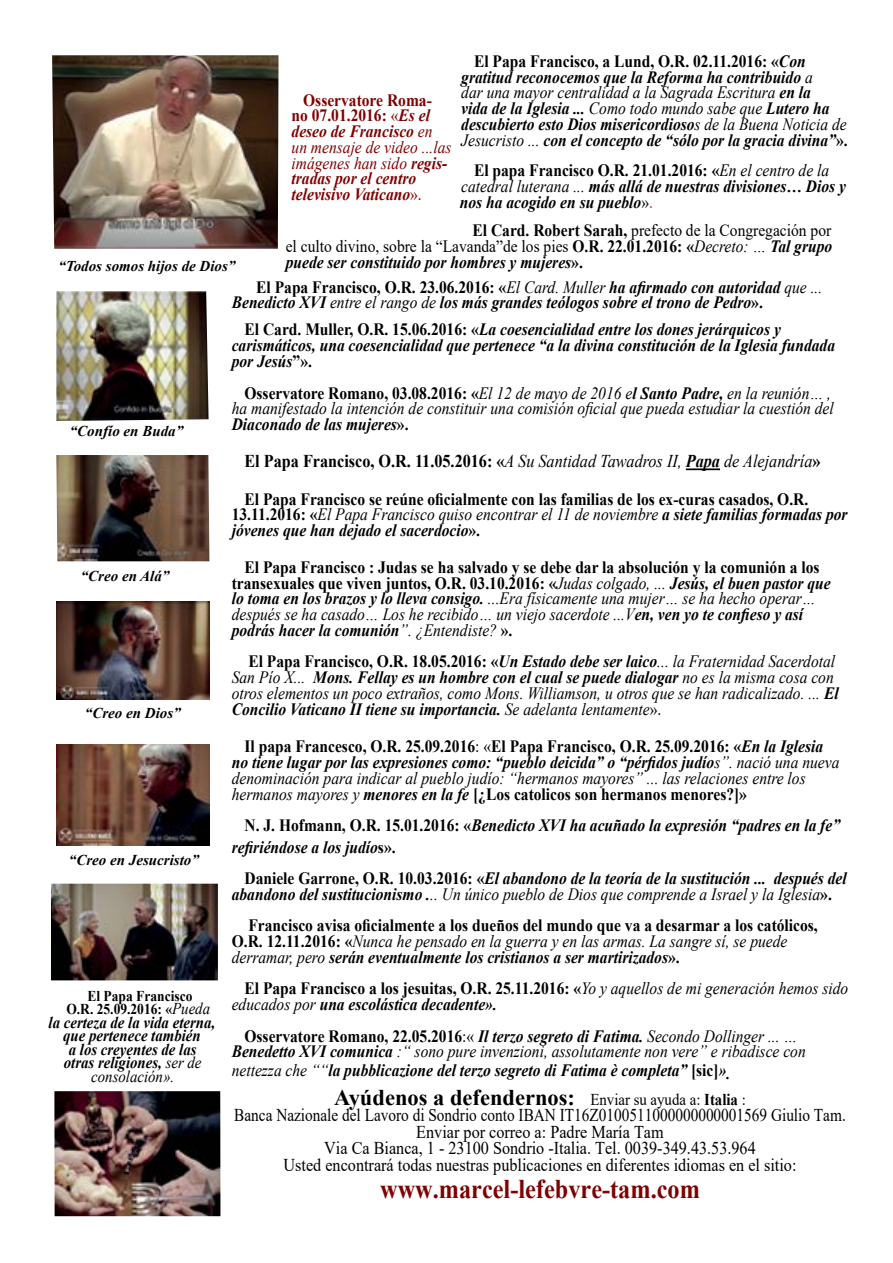
<style>
.page{position:relative;width:893px;height:1263px;background:#fff}
.page>*{position:absolute;margin:0;border:0;box-sizing:border-box;transform-origin:0 0}
.t1{font:700 27px "Times New Roman";color:#800000;scale:.9 1}
.t2{font:700 22.5px "Times New Roman";color:#000}
.t3{font:18px/16.5px "Times New Roman";color:#000;text-align:center;scale:.85 1}
.t4{font:italic 18px "Times New Roman";color:#000;scale:.9 1}
.t5{font:italic 17.25px/15.8px "Times New Roman";color:#000;scale:.9 1}
.t6{font:italic 700 17.25px/15.8px "Times New Roman";color:#000;scale:.9 1}
.t7{font:700 17.25px/15.8px "Times New Roman";color:#000;scale:.9 1}
.t8{font:17.25px/15.8px "Times New Roman";color:#000;text-align:justify;scale:.9 1}
.t9{font:italic 700 17.25px/15.8px "Times New Roman";color:#800000;scale:.9 1}
.t10{font:italic 700 16.5px/13.5px "Times New Roman";color:#000;text-align:center;scale:.9 1}
.t11{font:italic 700 15px "Times New Roman";color:#000}
.t12{font:700 15px/13.5px "Times New Roman";color:#000;text-align:center;scale:.9 1}
.s1{font-style:normal}
.s2{font-weight:400}
.s3{font-weight:400;font-style:normal}
.s4{font-weight:400;font-style:normal;color:#d2232a}
.s5{font-weight:700}
.s6{font-style:italic}
.s7{font-weight:700;font-style:italic}
.s8{font-weight:700;font-style:normal}
.s9{font-weight:400;font-style:italic}
.s10{font-style:normal;font-size:17.4px}
.s11{font-weight:400;font-size:16.5px}
.s12{font-size:16.5px}
.s13{font-weight:400;font-style:italic;font-size:16.5px}
</style>
<div class="page">
<hr style="left:686px;top:468px;width:34px;height:2px;background:#000">
<img style="left:52px;top:55px;width:227px;height:194px">
<img style="left:56px;top:291px;width:153px;height:130px">
<img style="left:56px;top:455px;width:153px;height:106px">
<img style="left:56px;top:601px;width:153px;height:98px">
<img style="left:56px;top:744px;width:153px;height:101px">
<img style="left:51px;top:884px;width:167px;height:96px">
<img style="left:54px;top:1091px;width:166px;height:125px">
<p class="t6" style="left:461px;top:53px;width:431px;text-indent:13px"><span class="s1">El Papa Francisco, a Lund, O.R. 02.11.2016: «</span>Con gratitud reconocemos que la Reforma ha contribuido <span class="s2">a<br>dar una mayor centralidad a la Sagrada Escritura</span> en la<br>vida de la Iglesia ... <span class="s2">Como todo mundo sabe que</span> Lutero ha descubierto esto Dios misericordioso<span class="s2">s de la Buena Noticia de Jesucristo ...</span> con el concepto de “sólo por la gracia divina”<span class="s1">».</span></p>
<p class="t6" style="left:460px;top:162px;width:431px;text-indent:14px"><span class="s1">El papa Francisco O.R. 21.01.2016: «</span><span class="s2">En el centro de la catedral luterana ...</span> más allá de nuestras divisiones… Dios y nos ha acogido en su pueblo<span class="s3">»</span><span class="s4">.</span></p>
<p class="t8" style="left:286px;top:222px;width:609px;text-indent:187px"><span class="s5">El Card. Robert Sarah,</span> prefecto de la Congregación por el culto divino, sobre la “Lavanda”de los pies <span class="s5">O.R. 22.01.2016: «</span><span class="s6">Decreto: …</span> <span class="s7">Tal grupo puede ser constituido por hombres y mujeres</span><span class="s5">».</span></p>
<p class="t6" style="left:232px;top:279px;width:658px;text-indent:24px"><span class="s1">El Papa Francisco, O.R. 23.06.2016: «</span><span class="s2">El Card. Muller</span> ha afirmado con autoridad <span class="s2">que ...<br></span>Benedicto XVI <span class="s2">entre el rango de</span> los más grandes teólogos sobre el trono de Pedro<span class="s1">».</span></p>
<p class="t6" style="left:232px;top:321px;width:672px;text-indent:13px"><span class="s1">El Card. Muller, O.R. 15.06.2016: «</span>La coesencialidad entre los dones jerárquicos y carismáticos, una coesencialidad que pertenece “a la divina constitución de la Iglesia fundada por Jesús<span class="s1">”».</span></p>
<p class="t5" style="left:232px;top:384px;width:670px;text-indent:13px"><span class="s8">Osservatore Romano, 03.08.2016: «</span>El 12 de mayo de 2016 e<span class="s5">l Santo Padre,</span> en la reunión… , ha manifestado la intención de constituir una comisión oficial que pueda estudiar la cuestión del<br><span class="s5">Diaconado de las mujeres</span><span class="s8">».</span></p>
<p class="t4" style="left:244px;top:449px;width:642px"><span class="s8">El Papa Francisco, O.R. 11.05.2016: «</span>A Su Santidad Tawadros II, <span class="s5">Papa</span> de Alejandría<span class="s8">»</span></p>
<p class="t7" style="left:232px;top:491px;width:686px;text-indent:13px">El Papa Francisco se reúne oficialmente con las familias de los ex-curas casados, O.R.<br>13.11.2016: «<span class="s9">El Papa Francisco quiso encontrar el 11 de noviembre</span> <span class="s6">a siete familias formadas por jóvenes que han dejado el sacerdocio</span>».</p>
<p class="t5" style="left:232px;top:559px;width:667px;text-indent:13px"><span class="s8">El Papa Francisco : Judas se ha salvado y se debe dar la absolución y la comunión a los transexuales que viven juntos, O.R. 03.10.2016: «</span>Judas colgado, ... <span class="s5">Jesús, el buen pastor que lo toma en los brazos y lo lleva consigo.</span> ...Era físicamente una mujer… se ha hecho operar… después se ha casado… Los he recibido… un viejo sacerdote ...V<span class="s5">en, ven yo te confieso y así podrás hacer la comunión</span>”. ¿Entendiste? <span class="s8">».</span></p>
<p class="t5" style="left:232px;top:653px;width:676px;text-indent:17px"><span class="s8">El Papa Francisco, O.R. 18.05.2016: «</span><span class="s5">Un Estado debe ser laico</span>... la Fraternidad Sacerdotal San Pío X... <span class="s5">Mons. Fellay es un hombre con el cual se puede dialogar</span> no es la misma cosa con otros elementos un poco extraños, como Mons. Williamson, u otros que se han radicalizado. ... <span class="s5">El Concilio Vaticano II tiene su importancia.</span> Se adelanta lentamente<span class="s10">».</span></p>
<p class="t5" style="left:232px;top:738px;width:677px;text-indent:13px"><span class="s8">Il papa Francesco, O.R. 25.09.2016</span><span class="s1">: «</span><span class="s8">El Papa Francisco, O.R. 25.09.2016: «</span><span class="s5">En la Iglesia no tiene lugar por las expresiones como: “pueblo deicida” o “pérfidos judío</span>s”. nació una nueva denominación para indicar al pueblo judío: “hermanos mayores” ... las relaciones entre los hermanos mayores y <span class="s5">menores en la fe</span> <span class="s8">[¿Los catolicos son hermanos menores?]»</span></p>
<p class="t6" style="left:232px;top:814px;width:677px;line-height:21.6px;text-indent:13px"><span class="s1">N. J. Hofmann, O.R. 15.01.2016: «</span>Benedicto XVI ha acuñado la expresión “padres en la fe” refiriéndose a los judío<span class="s1">s».</span></p>
<p class="t6" style="left:232px;top:870px;width:685px;text-indent:13px"><span class="s1">Daniele Garrone, O.R. 10.03.2016: «</span>El abandono de la teoría de la sustitución ... después del abandono del sustitucionismo .<span class="s2">.. Un único pueblo de Dios que comprende a Israel y la Iglesia</span><span class="s1">».</span></p>
<p class="t7" style="left:232px;top:917px;width:653px;text-indent:17px">Francisco avisa oficialmente a los dueños del mundo que va a desarmar a los católicos,<br>O.R. 12.11.2016: «<span class="s9">Nunca he pensado en la guerra y en las armas. La sangre sí, se puede derramar, pero</span> <span class="s6">serán eventualmente los cristianos a ser martirizados</span>».</p>
<p class="t5" style="left:232px;top:980px;width:687px;text-indent:13px"><span class="s8">El Papa Francisco a los jesuitas, O.R. 25.11.2016: «</span>Yo y aquellos de mi generación hemos sido educados por <span class="s5">una escolástica decadente».</span></p>
<p class="t5" style="left:232px;top:1027px;width:639px;text-align:center"><span class="s8">Osservatore Romano, 22.05.2016</span><span class="s1">:«</span> <span class="s5">Il terzo segreto di Fatima.</span> Secondo Dollinger ... …<br><span class="s5">Benedetto XVI comunica</span> :“ sono pure invenzioni, assolutamente non vere” e ribadisce con</p>
<p class="t6" style="left:232px;top:1062px;width:555px"><span class="s2">nettezza che ““</span>la pubblicazione del terzo segreto di Fatima è completa” <span class="s1">[sic]</span>».</p>
<h2 class="t2" style="left:334px;top:1081px;width:413px">Ayúdenos a defendernos: <span class="s11">Enviar su ayuda a:</span> <span class="s12">Italia</span> <span class="s11">:</span></h2>
<p class="t3" style="left:234px;top:1106px;width:721px">Banca Nazionale del Lavoro di Sondrio conto IBAN IT16Z0100511000000000001569 Giulio Tam.<br>Enviar por correo a: Padre María Tam<br>Via Ca Bianca, 1 - 23100 Sondrio -Italia. Tel. 0039-349.43.53.964<br>Usted encontrará todas nuestras publicaciones en diferentes idiomas en el sitio:</p>
<h1 class="t1" style="left:380px;top:1169px;width:357px">www.marcel-lefebvre-tam.com</h1>
<p class="t9" style="left:292px;top:92px;width:179px;text-indent:12px"><span class="s1">Osservatore Roma&shy;no 07.01.2016:</span> <span class="s3">«</span>Es el deseo de Francisco <span class="s2">en un mensaje de video ...las imágenes han sido</span> regis&shy;tradas por el centro televisivo Vaticano<span class="s3">».</span></p>
<p class="t11" style="left:58px;top:255px;width:178px">“Todos somos hijos de Dios”</p>
<p class="t11" style="left:70px;top:421px;width:115px">“Confío en Buda”</p>
<p class="t11" style="left:81px;top:566px;width:90px">“Creo en Alá”</p>
<p class="t11" style="left:85px;top:702px;width:97px">“Creo en Dios”</p>
<p class="t11" style="left:69px;top:849px;width:132px">“Creo en Jesucristo”</p>
<p class="t12" style="left:66px;top:988px;width:161px">El Papa Francisco<br>O.R. 25.09.2016: «<span class="s13">Pueda</span></p>
<p class="t10" style="left:49px;top:1015px;width:187px">la certeza de la vida eterna, que pertenece también<br>a los creyentes de las<br>otras religiones, <span class="s2">ser de consolación».</span></p>
</div>
